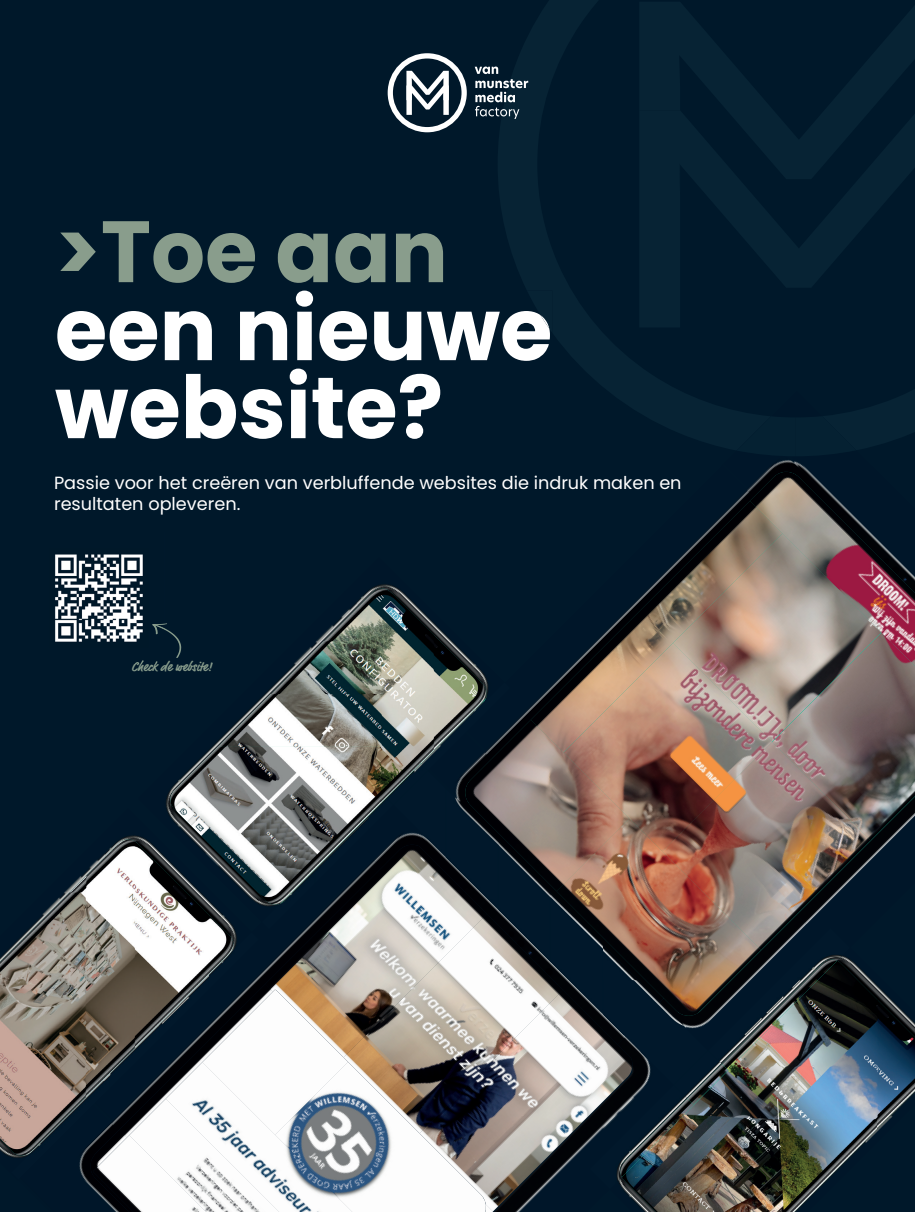
<style>
.page{position:relative;width:915px;height:1212px;background:#fff}
.page>*{position:absolute;margin:0;border:0;box-sizing:border-box;transform-origin:0 0}
.t1{font:700 86.85px/78px "Poppins";color:#fff}
.t2{font:700 86.85px "Poppins";color:#899d8c}
.t3{font:17.7px/21.1px "Poppins";color:#fff}
.t4{font:700 13.2px "Market Pro";color:#889c8c}
</style>
<div class="page">
<div style="left:0;top:0;width:914px;height:1212px;background:#00182a"></div>
<svg style="left:498px;top:0;width:262px;height:450px"></svg>
<svg style="left:526px;top:291px;width:26px;height:42px"></svg>
<svg style="left:639px;top:2px;width:275px;height:108px"></svg>
<svg style="left:639px;top:110px;width:275px;height:217px"></svg>
<div style="left:387px;top:53px;width:79px;height:79px;border:5px solid #fff;border-radius:50%"></div>
<svg style="left:406px;top:71px;width:42px;height:44px"></svg>
<svg style="left:474px;top:67px;width:54px;height:52px"></svg>
<img style="left:0;top:892px;width:86px;height:264px">
<img style="left:86px;top:839px;width:49px;height:241px">
<img style="left:70px;top:876px;width:16px;height:16px">
<img style="left:373px;top:584px;width:72px;height:51px">
<img style="left:170px;top:746px;width:211px;height:96px">
<img style="left:381px;top:588px;width:53px;height:176px">
<img style="left:433px;top:635px;width:30px;height:47px">
<img style="left:218px;top:693px;width:163px;height:54px">
<img style="left:270px;top:641px;width:111px;height:53px">
<img style="left:323px;top:588px;width:58px;height:53px">
<img style="left:673px;top:1119px;width:204px;height:93px">
<img style="left:876px;top:1017px;width:38px;height:112px">
<img style="left:728px;top:1066px;width:149px;height:53px">
<img style="left:837px;top:1017px;width:40px;height:49px">
<img style="left:501px;top:1189px;width:172px;height:23px">
<img style="left:93px;top:842px;width:187px;height:288px">
<img style="left:11px;top:1080px;width:99px;height:100px">
<img style="left:110px;top:1024px;width:9px;height:64px">
<svg style="left:103px;top:1073px;width:7px;height:8px"></svg>
<img style="left:159px;top:974px;width:50px;height:10px">
<img style="left:209px;top:932px;width:49px;height:52px">
<img style="left:262px;top:870px;width:3px;height:59px">
<img style="left:280px;top:763px;width:140px;height:82px">
<img style="left:633px;top:1177px;width:53px;height:12px">
<img style="left:633px;top:1070px;width:95px;height:107px">
<img style="left:487px;top:1017px;width:146px;height:194px">
<svg style="left:487px;top:1204px;width:14px;height:8px"></svg>
<img style="left:348px;top:1017px;width:215px;height:116px">
<img style="left:265px;top:845px;width:222px;height:212px">
<img style="left:89px;top:1130px;width:30px;height:59px">
<img style="left:119px;top:984px;width:154px;height:151px">
<img style="left:352px;top:1062px;width:135px;height:150px">
<img style="left:166px;top:1062px;width:186px;height:150px">
<img style="left:129px;top:1098px;width:150px;height:114px">
<img style="left:93px;top:1135px;width:113px;height:77px">
<img style="left:202px;top:989px;width:146px;height:146px">
<img style="left:428px;top:772px;width:122px;height:230px">
<img style="left:770px;top:391px;width:144px;height:81px">
<img style="left:465px;top:488px;width:284px;height:232px">
<div style="left:736px;top:416px;width:120px;height:40px;background:#052132"></div>
<img style="left:422px;top:682px;width:88px;height:83px">
<img style="left:708px;top:1016px;width:142px;height:48px">
<img style="left:721px;top:1016px;width:116px;height:54px">
<img style="left:602px;top:1016px;width:106px;height:69px">
<img style="left:550px;top:985px;width:6px;height:30px">
<img style="left:445px;top:788px;width:20px;height:122px">
<img style="left:393px;top:772px;width:53px;height:85px">
<img style="left:387px;top:765px;width:41px;height:40px">
<img style="left:673px;top:1050px;width:48px;height:48px">
<img style="left:686px;top:1064px;width:1px;height:34px">
<img style="left:687px;top:1064px;width:40px;height:40px">
<img style="left:760px;top:840px;width:147px;height:176px">
<img style="left:465px;top:891px;width:91px;height:94px">
<img style="left:870px;top:666px;width:44px;height:174px">
<img style="left:760px;top:742px;width:110px;height:208px">
<img style="left:556px;top:851px;width:204px;height:165px">
<img style="left:749px;top:472px;width:165px;height:194px">
<img style="left:782px;top:533px;width:99px;height:209px">
<img style="left:629px;top:753px;width:142px;height:98px">
<img style="left:465px;top:720px;width:164px;height:171px">
<img style="left:530px;top:501px;width:252px;height:252px">
<img style="left:55px;top:554px;width:88px;height:88px">
<img style="left:134px;top:660px;width:24px;height:4px">
<svg style="left:152px;top:623px;width:29px;height:35px"></svg>
<h1 class="t2" style="left:55px;top:201px;width:394px">&gt;Toe aan</h1>
<h1 class="t1" style="left:55px;top:291px;width:498px">een nieuwe website?</h1>
<p class="t3" style="left:54px;top:472px;width:628px">Passie voor het creëren van verbluffende websites die indruk maken en resultaten opleveren.</p>
<p class="t4" style="left:131px;top:657px;width:82px">Check de website!</p>
</div>
